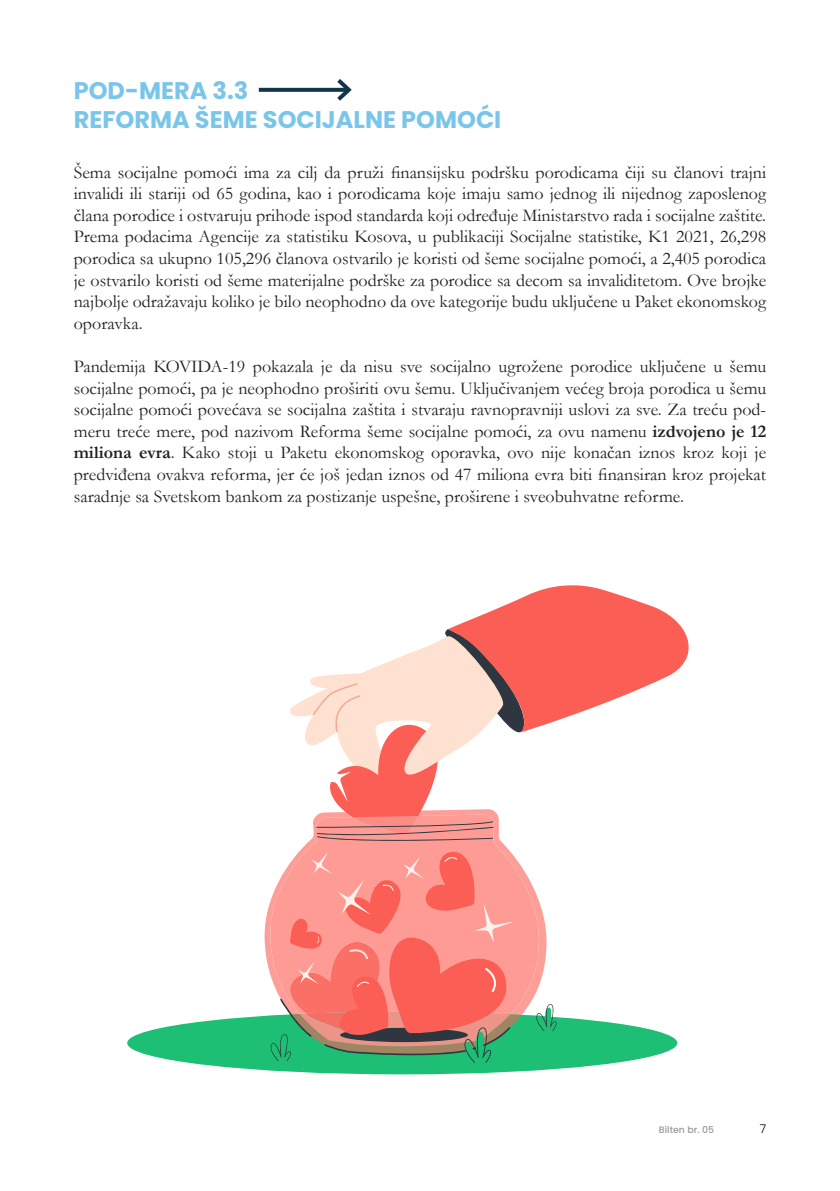
<style>
.page{position:relative;width:840px;height:1191px;background:#fff}
.page>*{position:absolute;margin:0;border:0;box-sizing:border-box;transform-origin:0 0}
.t1{font:700 24px/28.8px "Poppins";color:#7ac5ea}
.t2{font:18px/21.6px "Garamond";color:#231f20;text-align:justify}
.t3{font:300 12px "Poppins";color:#000}
.t4{font:500 9.4px "Poppins";color:#999}
.s1{font-weight:700}
</style>
<div class="page">
<svg style="left:259px;top:88px;width:74px;height:4px"></svg>
<svg style="left:333px;top:79px;width:19px;height:22px"></svg>
<div style="left:127px;top:1011px;width:550px;height:63px;background:#1cbf73;border-radius:50%"></div>
<svg style="left:264px;top:899px;width:282px;height:89px"></svg>
<svg style="left:301px;top:843px;width:237px;height:171px;fill:#fd9b94"></svg>
<svg style="left:290px;top:585px;width:399px;height:258px"></svg>
<svg style="left:534px;top:1004px;width:23px;height:27px"></svg>
<svg style="left:268px;top:850px;width:253px;height:213px;background:#dd8b7c"></svg>
<h1 class="t1" style="left:74px;top:76px;width:429px">POD-MERA 3.3<br>REFORMA ŠEME SOCIJALNE POMOĆI</h1>
<p class="t2" style="left:74px;top:161px;width:693px">Šema socijalne pomoći ima za cilj da pruži finansijsku podršku porodicama čiji su članovi trajni invalidi ili stariji od 65 godina, kao i porodicama koje imaju samo jednog ili nijednog zaposlenog člana porodice i ostvaruju prihode ispod standarda koji određuje Ministarstvo rada i socijalne zaštite.<br>Prema podacima Agencije za statistiku Kosova, u publikaciji Socijalne statistike, K1 2021, 26,298 porodica sa ukupno 105,296 članova ostvarilo je koristi od šeme socijalne pomoći, a 2,405 porodica je ostvarilo koristi od šeme materijalne podrške za porodice sa decom sa invaliditetom. Ove brojke najbolje odražavaju koliko je bilo neophodno da ove kategorije budu uključene u Paket ekonomskog oporavka.</p>
<p class="t2" style="left:74px;top:355px;width:693px">Pandemija KOVIDA-19 pokazala je da nisu sve socijalno ugrožene porodice uključene u šemu socijalne pomoći, pa je neophodno proširiti ovu šemu. Uključivanjem većeg broja porodica u šemu socijalne pomoći povećava se socijalna zaštita i stvaraju ravnopravniji uslovi za sve. Za treću pod&shy;meru treće mere, pod nazivom Reforma šeme socijalne pomoći, za ovu namenu <span class="s1">izdvojeno je 12 miliona evra</span>. Kako stoji u Paketu ekonomskog oporavka, ovo nije konačan iznos kroz koji je predviđena ovakva reforma, jer će još jedan iznos od 47 miliona evra biti finansiran kroz projekat saradnje sa Svetskom bankom za postizanje uspešne, proširene i sveobuhvatne reforme.</p>
<p class="t4" style="left:658px;top:1123px;width:57px">Bilten br. 05</p>
<p class="t3" style="left:759px;top:1121px;width:8px">7</p>
</div>
